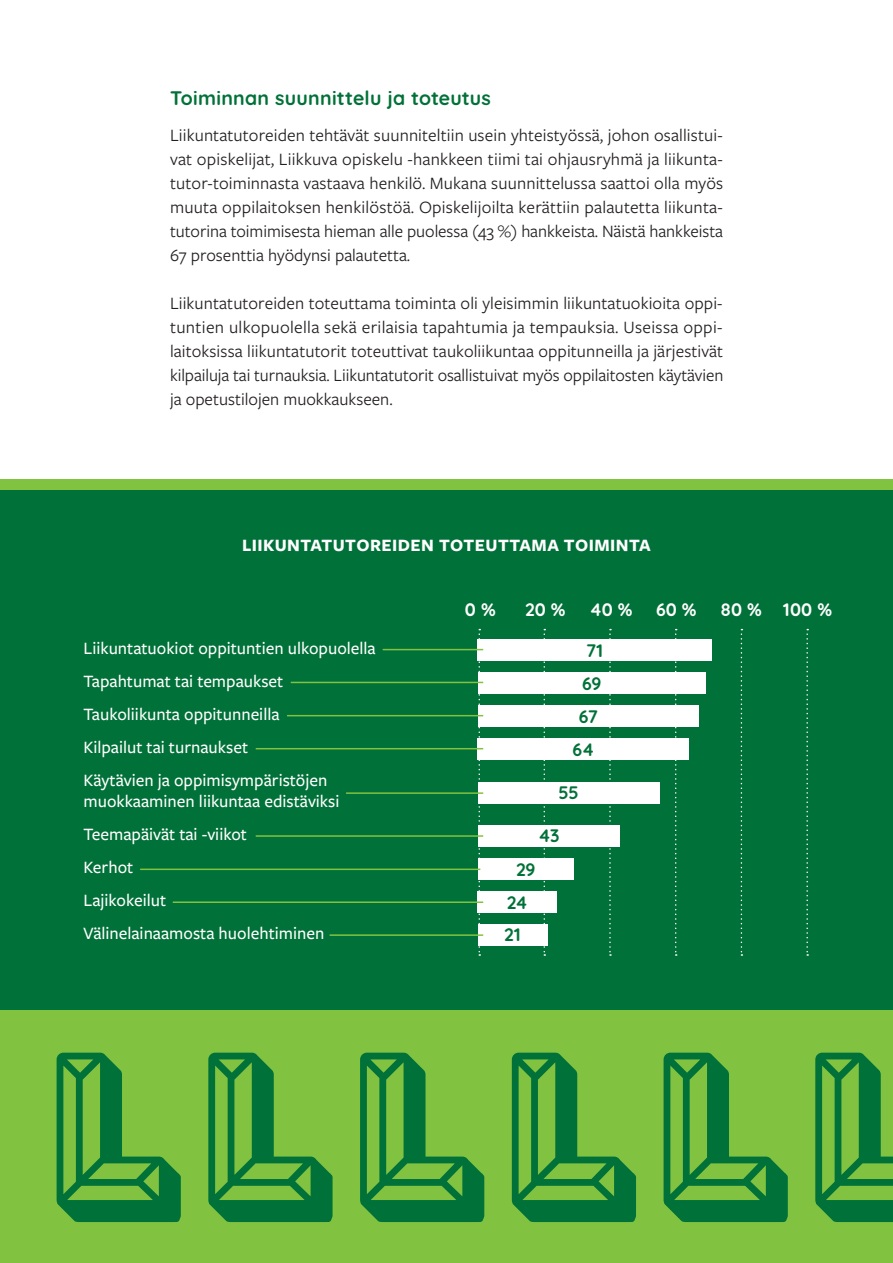
<style>
.page{position:relative;width:893px;height:1263px;background:#fff}
.page>*{position:absolute;margin:0;border:0;box-sizing:border-box;transform-origin:0 0}
.t1{font:700 19.5px "Quicksand";letter-spacing:.01em;color:#007138}
.t2{font:18px/24px "Freight Sans Pro";color:#231f20;text-align:justify}
.t3{font:500 18px/33px "Freight Sans Pro";color:#fff}
.t4{font:700 18px "Freight Sans Pro";letter-spacing:.025em;color:#fff}
.t5{font:700 18px "Quicksand";color:#fff}
.t6{font:700 18px/32.8px "Quicksand";letter-spacing:-.025em;color:#007138}
</style>
<div class="page">
<div style="left:0;top:997px;width:893px;height:266px;background:#81c340"></div>
<div style="left:0;top:488px;width:893px;height:521px;background:#007138"></div>
<svg style="left:478px;top:629px;width:2px;height:327px"></svg>
<svg style="left:543px;top:629px;width:2px;height:327px"></svg>
<svg style="left:609px;top:629px;width:2px;height:327px"></svg>
<svg style="left:675px;top:629px;width:2px;height:327px"></svg>
<svg style="left:741px;top:629px;width:1px;height:327px"></svg>
<svg style="left:806px;top:629px;width:2px;height:327px"></svg>
<div style="left:478px;top:640px;width:234px;height:21px;background:#fff"></div>
<div style="left:478px;top:673px;width:227px;height:21px;background:#fff"></div>
<div style="left:478px;top:706px;width:221px;height:21px;background:#fff"></div>
<div style="left:478px;top:739px;width:211px;height:21px;background:#fff"></div>
<hr style="left:383px;top:649px;width:100px;height:1px;background:#81c340">
<hr style="left:291px;top:682px;width:192px;height:1px;background:#81c340">
<hr style="left:287px;top:715px;width:196px;height:1px;background:#81c340">
<hr style="left:256px;top:748px;width:227px;height:1px;background:#81c340">
<div style="left:478px;top:782px;width:181px;height:22px;background:#fff"></div>
<hr style="left:346px;top:792px;width:137px;height:2px;background:#81c340">
<div style="left:478px;top:825px;width:142px;height:21px;background:#fff"></div>
<hr style="left:256px;top:835px;width:227px;height:2px;background:#81c340">
<div style="left:478px;top:858px;width:95px;height:21px;background:#fff"></div>
<hr style="left:140px;top:868px;width:340px;height:2px;background:#81c340">
<div style="left:478px;top:891px;width:79px;height:21px;background:#fff"></div>
<hr style="left:173px;top:901px;width:310px;height:2px;background:#81c340">
<div style="left:478px;top:924px;width:69px;height:21px;background:#fff"></div>
<hr style="left:330px;top:934px;width:153px;height:2px;background:#81c340">
<div style="left:0;top:479px;width:893px;height:11px;background:#81c340"></div>
<svg style="left:57px;top:1053px;width:124px;height:169px"></svg>
<svg style="left:208px;top:1053px;width:125px;height:169px"></svg>
<svg style="left:360px;top:1053px;width:124px;height:169px"></svg>
<svg style="left:512px;top:1053px;width:124px;height:169px"></svg>
<svg style="left:664px;top:1053px;width:124px;height:169px"></svg>
<svg style="left:815px;top:1053px;width:78px;height:169px"></svg>
<p class="t1" style="left:170px;top:81px;width:322px">Toiminnan suunnittelu ja toteutus</p>
<p class="t2" style="left:170px;top:123px;width:555px">Liikuntatutoreiden tehtävät suunniteltiin usein yhteistyössä, johon osallistui&shy;vat opiskelijat, Liikkuva opiskelu -hankkeen tiimi tai ohjausryhmä ja liikunta&shy;tutor-toiminnasta vastaava henkilö. Mukana suunnittelussa saattoi olla myös muuta oppilaitoksen henkilöstöä. Opiskelijoilta kerättiin palautetta liikunta&shy;tutorina toimimisesta hieman alle puolessa (43 %) hankkeista. Näistä hankkeista 67 prosenttia hyödynsi palautetta.</p>
<p class="t2" style="left:170px;top:291px;width:555px">Liikuntatutoreiden toteuttama toiminta oli yleisimmin liikuntatuokioita oppi&shy;tuntien ulkopuolella sekä erilaisia tapahtumia ja tempauksia. Useissa oppi&shy;laitoksissa liikuntatutorit toteuttivat taukoliikuntaa oppitunneilla ja järjestivät kilpailuja tai turnauksia. Liikuntatutorit osallistuivat myös oppilaitosten käytävien ja opetustilojen muokkaukseen.</p>
<p class="t4" style="left:242px;top:533px;width:410px">LIIKUNTATUTOREIDEN TOTEUTTAMA TOIMINTA</p>
<p class="t3" style="left:84px;top:631px;width:294px">Liikuntatuokiot oppituntien ulkopuolella<br>Tapahtumat tai tempaukset<br>Taukoliikunta oppitunneilla<br>Kilpailut tai turnaukset<br>Käytävien ja oppimisympäristöjen</p>
<p class="t3" style="left:84px;top:784px;width:257px">muokkaaminen liikuntaa edistäviksi<br>Teemapäivät tai -viikot<br>Kerhot<br>Lajikokeilut<br>Välinelainaamosta huolehtiminen</p>
<p class="t5" style="left:465px;top:595px;width:32px">0 %</p>
<p class="t5" style="left:525px;top:595px;width:42px">20 %</p>
<p class="t5" style="left:589px;top:595px;width:45px">40 %</p>
<p class="t5" style="left:656px;top:595px;width:42px">60 %</p>
<p class="t5" style="left:721px;top:595px;width:113px">80 % 100 %</p>
<p class="t6" style="left:586px;top:633px;width:18px">71</p>
<p class="t6" style="left:582px;top:666px;width:21px">69</p>
<p class="t6" style="left:579px;top:698px;width:21px">67</p>
<p class="t6" style="left:572px;top:731px;width:24px">64</p>
<p class="t6" style="left:558px;top:775px;width:22px">55</p>
<p class="t6" style="left:538px;top:818px;width:23px">43</p>
<p class="t6" style="left:504px;top:851px;width:33px;text-indent:12px">29<br>24<br>21</p>
</div>
